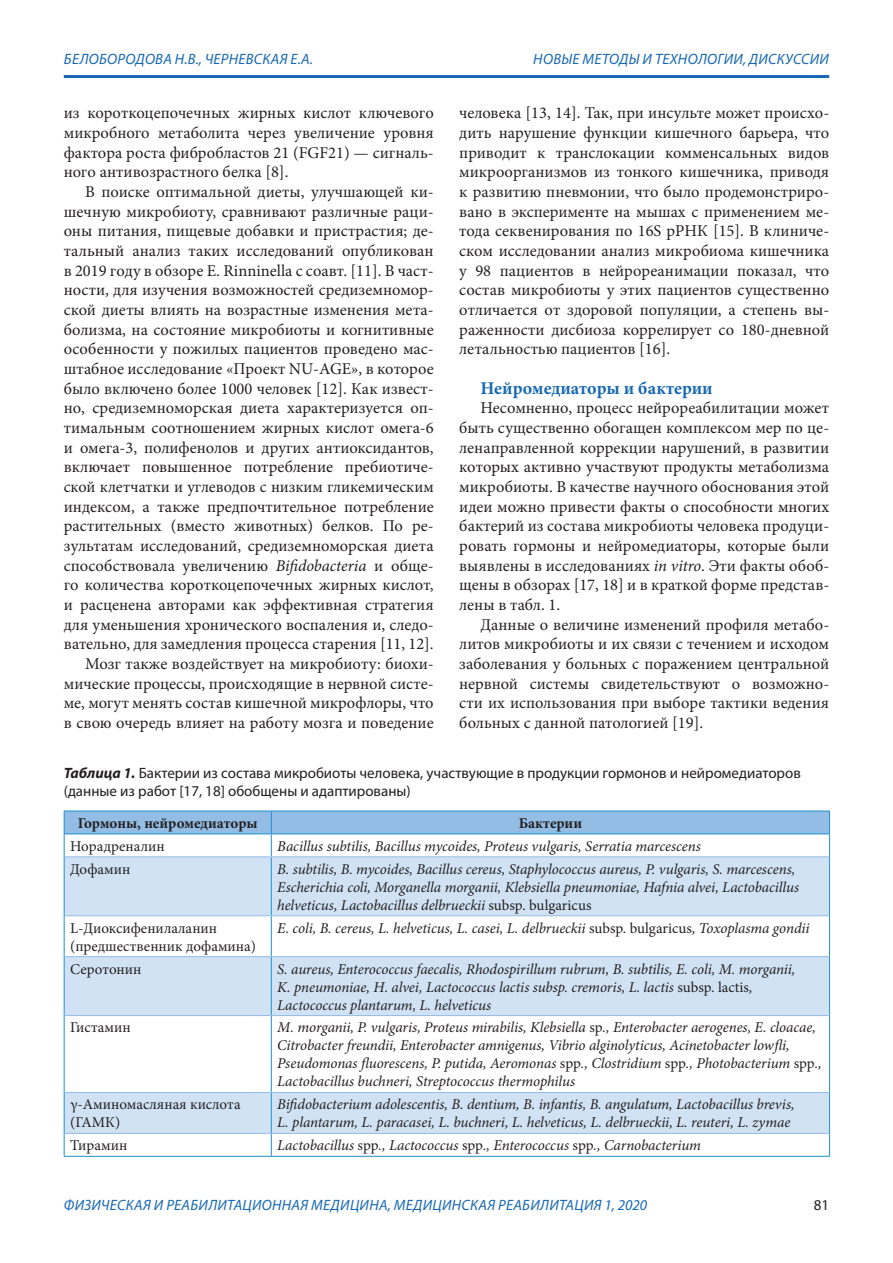
<style>
.page{position:relative;width:893px;height:1263px;background:#fff}
.page>*{position:absolute;margin:0;border:0;box-sizing:border-box;transform-origin:0 0}
.подзаг_1{font:700 18px "Minion Pro";color:#1768b4}
.основной_текст{font:16.5px/19.6px "Minion Pro";color:#231f20;text-align:justify}
.таблица_внутри{font:italic 15px/18px "Minion Pro";letter-spacing:-.005em;color:#231f20}
.таблица_внутри-2{font:15px/18px "Myriad Pro";color:#231f20}
.t1{font:italic 15px "Myriad Pro";letter-spacing:.02em;color:#1768b4}
.таблица_внутри-3{font:15px/18px "Minion Pro";color:#231f20}
.таблица_шапка{font:700 15px "Minion Pro";letter-spacing:-.005em;color:#231f20}
.s1{font-style:italic}
.s2{font-weight:700;font-style:italic}
.s3{font-style:normal}
</style>
<div class="page">
<hr style="left:64px;top:75px;width:765px;height:3px;background:#1768b4">
<svg style="left:65px;top:857px;width:764px;height:276px;fill:#d0e2f3"></svg>
<hr style="left:64px;top:857px;width:1px;height:59px;background:#1d90d0">
<hr style="left:271px;top:857px;width:1px;height:58px;background:#1d90d0">
<hr style="left:829px;top:857px;width:1px;height:59px;background:#1d90d0">
<hr style="left:64px;top:916px;width:1px;height:41px;background:#1d90d0">
<hr style="left:271px;top:916px;width:1px;height:40px;background:#1d90d0">
<hr style="left:829px;top:916px;width:1px;height:41px;background:#1d90d0">
<hr style="left:64px;top:957px;width:1px;height:58px;background:#1d90d0">
<hr style="left:271px;top:957px;width:1px;height:58px;background:#1d90d0">
<hr style="left:829px;top:957px;width:1px;height:58px;background:#1d90d0">
<hr style="left:64px;top:1015px;width:1px;height:77px;background:#1d90d0">
<hr style="left:271px;top:1016px;width:1px;height:76px;background:#1d90d0">
<hr style="left:829px;top:1015px;width:1px;height:77px;background:#1d90d0">
<hr style="left:64px;top:1092px;width:1px;height:41px;background:#1d90d0">
<hr style="left:271px;top:1093px;width:1px;height:40px;background:#1d90d0">
<hr style="left:829px;top:1092px;width:1px;height:41px;background:#1d90d0">
<svg style="left:64px;top:1133px;width:1px;height:23px"></svg>
<svg style="left:271px;top:1134px;width:1px;height:22px"></svg>
<svg style="left:829px;top:1133px;width:1px;height:23px"></svg>
<hr style="left:64px;top:1156px;width:207px;height:1px;background:#1d90d0">
<hr style="left:271px;top:1156px;width:559px;height:1px;background:#1d90d0">
<hr style="left:65px;top:915px;width:206px;height:1px;background:#93bde5">
<hr style="left:271px;top:915px;width:558px;height:1px;background:#93bde5">
<hr style="left:65px;top:956px;width:206px;height:1px;background:#93bde5">
<hr style="left:271px;top:956px;width:558px;height:1px;background:#93bde5">
<hr style="left:65px;top:1015px;width:206px;height:1px;background:#93bde5">
<hr style="left:271px;top:1015px;width:558px;height:1px;background:#93bde5">
<hr style="left:65px;top:1092px;width:206px;height:1px;background:#93bde5">
<hr style="left:271px;top:1092px;width:558px;height:1px;background:#93bde5">
<hr style="left:65px;top:1133px;width:206px;height:1px;background:#93bde5">
<hr style="left:271px;top:1133px;width:558px;height:1px;background:#93bde5">
<svg style="left:64px;top:811px;width:766px;height:46px"></svg>
<hr style="left:64px;top:833px;width:207px;height:1px;background:#1d90d0">
<hr style="left:271px;top:833px;width:559px;height:1px;background:#1d90d0">
<p class="t1" style="left:64px;top:50px;width:250px">БЕЛОБОРОДОВА Н.В., ЧЕРНЕВСКАЯ Е.А.</p>
<p class="t1" style="left:533px;top:50px;width:297px">НОВЫЕ МЕТОДЫ И ТЕХНОЛОГИИ, ДИСКУССИИ</p>
<p class="основной_текст" style="left:459px;top:103px;width:371px">человека [13, 14]. Так, при инсульте может происхо&shy;дить нарушение функции кишечного барьера, что приводит к транслокации комменсальных видов микроорганизмов из тонкого кишечника, приводя к развитию пневмонии, что было продемонстриро&shy;вано в эксперименте на мышах с применением ме&shy;тода секвенирования по 16S рРНК [15]. В клиниче&shy;ском исследовании анализ микробиома кишечника у 98 пациентов в нейрореанимации показал, что состав микробиоты у этих пациентов существенно отличается от здоровой популяции, а степень вы&shy;раженности дисбиоза коррелирует со 180‑дневной летальностью пациентов [16].</p>
<p class="подзаг_1" style="left:480px;top:375px;width:234px">Нейромедиаторы и бактерии</p>
<p class="основной_текст" style="left:459px;top:398px;width:371px;text-indent:21px">Несомненно, процесс нейрореабилитации может быть существенно обогащен комплексом мер по це&shy;ленаправленной коррекции нарушений, в развитии которых активно участвуют продукты метаболизма микробиоты. В качестве научного обоснования этой идеи можно привести факты о способности многих бактерий из состава микробиоты человека продуци&shy;ровать гормоны и нейромедиаторы, которые были выявлены в исследованиях <span class="s1">in vitro</span>. Эти факты обоб&shy;щены в обзорах [17, 18] и в краткой форме представ&shy;лены в табл. 1.</p>
<p class="основной_текст" style="left:459px;top:614px;width:371px;text-indent:21px">Данные о величине изменений профиля метабо&shy;литов микробиоты и их связи с течением и исходом заболевания у больных с поражением центральной нервной системы свидетельствуют о возможно&shy;сти их использования при выборе тактики ведения больных с данной патологией [19].</p>
<p class="таблица_внутри-2" style="left:64px;top:764px;width:739px"><span class="s2">Таблица 1.</span> Бактерии из состава микробиоты человека, участвующие в продукции гормонов и нейромедиаторов (данные из работ [17, 18] обобщены и адаптированы)</p>
<p class="таблица_шапка" style="left:78px;top:812px;width:181px">Гормоны, нейромедиаторы</p>
<p class="таблица_шапка" style="left:519px;top:812px;width:65px">Бактерии</p>
<p class="таблица_внутри-3" style="left:70px;top:837px;width:96px">Норадреналин</p>
<p class="таблица_внутри" style="left:277px;top:837px;width:425px">Bacillus subtilis, Bacillus mycoides, Proteus vulgaris, Serratia marcescens</p>
<p class="таблица_внутри-3" style="left:70px;top:860px;width:62px">Дофамин</p>
<p class="таблица_внутри" style="left:277px;top:860px;width:523px">B. subtilis, B. mycoides, Bacillus cereus, Staphylococcus aureus, P. vulgaris, S. marcescens,<br>Escherichia coli, Morganella morganii, Klebsiella pneumoniaе, Hafnia alvei, Lactobacillus helveticus, Lactobacillus delbrueckii <span class="s3">subsp. bulgaricus</span></p>
<p class="таблица_внутри-3" style="left:70px;top:919px;width:187px">L-Диоксифенилаланин (предшественник дофамина)</p>
<p class="таблица_внутри" style="left:277px;top:919px;width:534px">E. coli, B. cereus, L. helveticus, L. casei, L. delbrueckii <span class="s3">subsp. bulgaricus</span>, Toxoplasma gondii</p>
<p class="таблица_внутри-3" style="left:70px;top:960px;width:73px">Серотонин</p>
<p class="таблица_внутри" style="left:277px;top:960px;width:520px">S. aureus, Enterococcus faecalis, Rhodospirillum rubrum, B. subtilis, E. coli, M. morganii,<br>K. pneumoniaе, H. alvei, Lactococcus lactis subsp. cremoris, L. lactis <span class="s3">subsp. lactis</span>,<br>Lactococcus plantarum, L. helveticus</p>
<p class="таблица_внутри-3" style="left:70px;top:1019px;width:62px">Гистамин</p>
<p class="таблица_внутри" style="left:277px;top:1019px;width:546px">M. morganii, P. vulgaris, Proteus mirabilis, Klebsiella <span class="s3">sp</span>., Enterobacter aerogenes, E. cloacae, Citrobacter freundii, Enterobacter amnigenus, Vibrio alginolyticus, Acinetobacter lowfli, Pseudomonas fluorescens, P. putida, Aeromonas <span class="s3">spp</span>., Clostridium <span class="s3">spp</span>., Photobacterium <span class="s3">spp</span>., Lactobacillus buchneri, Streptococcus thermophilus</p>
<p class="таблица_внутри-3" style="left:70px;top:1096px;width:172px">γ-Аминомасляная кислота (ГАМК)</p>
<p class="таблица_внутри" style="left:277px;top:1095px;width:519px">Bifidobacterium adolescentis, B. dentium, B. infantis, B. angulatum, Lactobacillus brevis,<br>L. plantarum, L. paracasei, L. buchneri, L. helveticus, L. delbrueckii, L. reuteri, L. zymae</p>
<p class="таблица_внутри-3" style="left:70px;top:1136px;width:59px">Тирамин</p>
<p class="таблица_внутри" style="left:277px;top:1136px;width:425px">Lactobacillus <span class="s3">spp</span>., Lactococcus <span class="s3">spp</span>., Enterococcus <span class="s3">spp</span>., Carnobacterium</p>
<p class="основной_текст" style="left:64px;top:103px;width:371px">из короткоцепочечных жирных кислот ключевого микробного метаболита через увеличение уровня фактора роста фибробластов 21 (FGF21) — сигналь&shy;ного антивозрастного белка [8].</p>
<p class="основной_текст" style="left:64px;top:182px;width:371px;text-indent:21px">В поиске оптимальной диеты, улучшающей ки&shy;шечную микробиоту, сравнивают различные раци&shy;оны питания, пищевые добавки и пристрастия; де&shy;тальный анализ таких исследований опубликован в 2019 году в обзоре E. Rinninella с соавт. [11]. В част&shy;ности, для изучения возможностей средиземномор&shy;ской диеты влиять на возрастные изменения мета&shy;болизма, на состояние микробиоты и когнитивные особенности у пожилых пациентов проведено мас&shy;штабное исследование «Проект NU-AGE», в которое было включено более 1000 человек [12]. Как извест&shy;но, средиземноморская диета характеризуется оп&shy;тимальным соотношением жирных кислот омега‑6 и омега‑3, полифенолов и других антиоксидантов, включает повышенное потребление пребиотиче&shy;ской клетчатки и углеводов с низким гликемическим индексом, а также предпочтительное потребление растительных (вместо животных) белков. По ре&shy;зультатам исследований, средиземноморская диета способствовала увеличению <span class="s1">Bifidobacteria</span> и обще&shy;го количества короткоцепочечных жирных кислот, и расценена авторами как эффективная стратегия для уменьшения хронического воспаления и, следо&shy;вательно, для замедления процесса старения [11, 12].</p>
<p class="основной_текст" style="left:64px;top:654px;width:371px;text-indent:21px">Мозг также воздействует на микробиоту: биохи&shy;мические процессы, происходящие в нервной систе&shy;ме, могут менять состав кишечной микрофлоры, что в свою очередь влияет на работу мозга и поведение</p>
<p class="t1" style="left:64px;top:1196px;width:585px">ФИЗИЧЕСКАЯ И РЕАБИЛИТАЦИОННАЯ МЕДИЦИНА, МЕДИЦИНСКАЯ РЕАБИЛИТАЦИЯ 1, 2020</p>
<p class="таблица_внутри-2" style="left:814px;top:1196px;width:17px">81</p>
</div>
